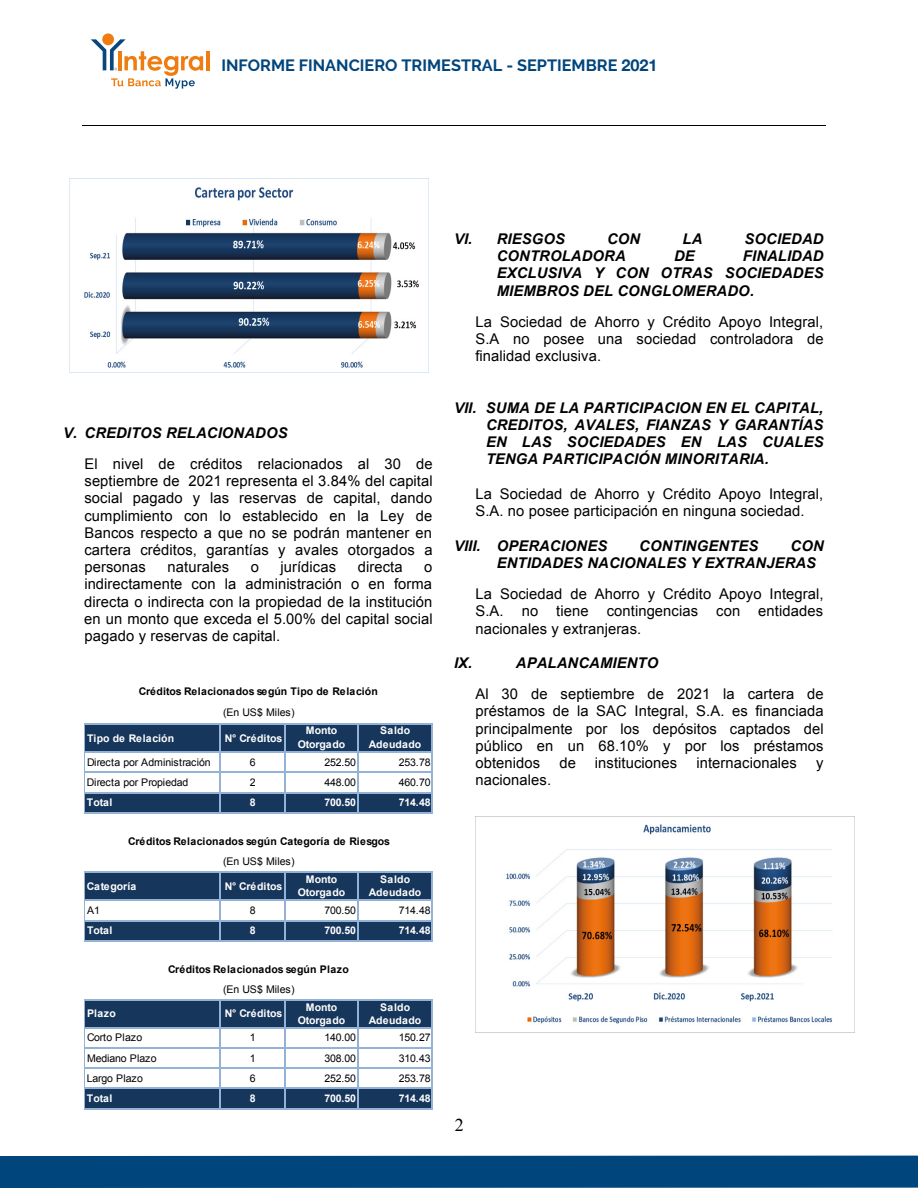
<style>
.page{position:relative;width:918px;height:1188px;background:#fff}
.page>*{position:absolute;margin:0;border:0;box-sizing:border-box;transform-origin:0 0}
.t1{font:18px "Times New Roman";color:#000100}
.t2{font:700 16.35px "Raleway";color:#00457c}
.t3{font:14.7px/17.2px "Arial";letter-spacing:.01em;color:#000100;text-align:justify}
.t4{font:italic 700 14.7px/17.2px "Arial";letter-spacing:.01em;color:#000100;text-align:justify}
.t5{font:700 10.5px/13.8px "Arial";color:#fff;text-align:center}
.t6{font:10.5px "Arial";letter-spacing:-.02em;color:#000}
.t7{font:700 10.5px "Arial";letter-spacing:.005em;color:#000}
.t8{font:10.5px "Arial";letter-spacing:.005em;color:#000}
.s1{font-family:"Helvetica Neue"}
</style>
<div class="page">
<hr style="left:82px;top:126px;width:744px;height:1px;background:#000100">
<div style="left:85px;top:724px;width:348px;height:29px;background:#16365c"></div>
<div style="left:85px;top:793px;width:348px;height:21px;background:#16365c"></div>
<div style="left:85px;top:872px;width:348px;height:29px;background:#16365c"></div>
<div style="left:85px;top:921px;width:348px;height:21px;background:#16365c"></div>
<div style="left:85px;top:1000px;width:348px;height:28px;background:#16365c"></div>
<div style="left:85px;top:1088px;width:348px;height:21px;background:#16365c"></div>
<hr style="left:85px;top:723px;width:1px;height:91px;background:#94b2d6">
<hr style="left:219px;top:725px;width:2px;height:89px;background:#94b2d6">
<hr style="left:284px;top:725px;width:2px;height:89px;background:#94b2d6">
<hr style="left:357px;top:725px;width:1px;height:89px;background:#94b2d6">
<hr style="left:431px;top:725px;width:2px;height:89px;background:#94b2d6">
<hr style="left:85px;top:871px;width:1px;height:71px;background:#94b2d6">
<hr style="left:219px;top:873px;width:2px;height:69px;background:#94b2d6">
<hr style="left:284px;top:873px;width:2px;height:69px;background:#94b2d6">
<hr style="left:357px;top:873px;width:1px;height:69px;background:#94b2d6">
<hr style="left:431px;top:873px;width:2px;height:69px;background:#94b2d6">
<hr style="left:85px;top:999px;width:1px;height:110px;background:#94b2d6">
<hr style="left:219px;top:1001px;width:2px;height:108px;background:#94b2d6">
<hr style="left:284px;top:1001px;width:2px;height:108px;background:#94b2d6">
<hr style="left:357px;top:1001px;width:1px;height:108px;background:#94b2d6">
<hr style="left:431px;top:1001px;width:2px;height:108px;background:#94b2d6">
<hr style="left:85px;top:723px;width:348px;height:2px;background:#94b2d6">
<hr style="left:85px;top:751px;width:348px;height:2px;background:#94b2d6">
<hr style="left:85px;top:772px;width:348px;height:1px;background:#94b2d6">
<hr style="left:85px;top:792px;width:348px;height:1px;background:#94b2d6">
<hr style="left:85px;top:812px;width:348px;height:2px;background:#94b2d6">
<hr style="left:85px;top:871px;width:348px;height:2px;background:#94b2d6">
<hr style="left:85px;top:900px;width:348px;height:1px;background:#94b2d6">
<hr style="left:85px;top:920px;width:348px;height:1px;background:#94b2d6">
<hr style="left:85px;top:940px;width:348px;height:2px;background:#94b2d6">
<hr style="left:85px;top:999px;width:348px;height:2px;background:#94b2d6">
<hr style="left:85px;top:1027px;width:348px;height:1px;background:#94b2d6">
<hr style="left:85px;top:1047px;width:348px;height:2px;background:#94b2d6">
<hr style="left:85px;top:1067px;width:348px;height:2px;background:#94b2d6">
<hr style="left:85px;top:1088px;width:348px;height:1px;background:#94b2d6">
<hr style="left:85px;top:1108px;width:348px;height:1px;background:#94b2d6">
<img style="left:84px;top:187px;width:335px;height:181px">
<img style="left:476px;top:817px;width:379px;height:216px">
<hr style="left:206px;top:51px;width:4px;height:19px;background:#ee7c10">
<div style="left:102px;top:33px;width:12px;height:12px;background:#ee7c10;border-radius:50%"></div>
<svg style="left:91px;top:39px;width:112px;height:50px"></svg>
<div style="left:0;top:1156px;width:918px;height:32px;background:#00457c"></div>
<p class="t2" style="left:221px;top:56px;width:438px">INFORME FINANCIERO TRIMESTRAL - SEPTIEMBRE <span class="s1">2021</span></p>
<p class="t4" style="left:63px;top:424px;width:226px">V. CREDITOS RELACIONADOS</p>
<p class="t3" style="left:84px;top:455px;width:350px">El nivel de créditos relacionados al 30 de septiembre de 2021 representa el 3.84% del capital social pagado y las reservas de capital, dando cumplimiento con lo establecido en la Ley de Bancos respecto a que no se podrán mantener en cartera créditos, garantías y avales otorgados a personas</p>
<p class="t3" style="left:168px;top:558px;width:63px">naturales</p>
<p class="t3" style="left:251px;top:558px;width:10px">o</p>
<p class="t3" style="left:281px;top:558px;width:57px">jurídicas</p>
<p class="t3" style="left:358px;top:558px;width:46px">directa</p>
<p class="t3" style="left:84px;top:558px;width:350px;text-indent:340px">o indirectamente con la administración o en forma directa o indirecta con la propiedad de la institución en un monto que exceda el 5.00% del capital social pagado y reservas de capital.</p>
<p class="t7" style="left:139px;top:684px;width:240px">Créditos Relacionados según Tipo de Relación</p>
<p class="t8" style="left:223px;top:706px;width:73px">(En US$ Miles)</p>
<p class="t5" style="left:87px;top:731px;width:89px">Tipo de Relación</p>
<p class="t5" style="left:225px;top:731px;width:59px">N° Créditos</p>
<p class="t5" style="left:298px;top:724px;width:49px">Monto<br>Otorgado</p>
<p class="t5" style="left:369px;top:724px;width:54px">Saldo<br>Adeudado</p>
<p class="t8" style="left:87px;top:755px;width:125px">Directa por Administración</p>
<p class="t6" style="left:250px;top:755px;width:7px">6</p>
<p class="t6" style="left:324px;top:755px;width:33px">252.50</p>
<p class="t6" style="left:399px;top:755px;width:33px">253.78</p>
<p class="t6" style="left:87px;top:776px;width:103px">Directa por Propiedad</p>
<p class="t6" style="left:250px;top:776px;width:7px">2</p>
<p class="t6" style="left:324px;top:776px;width:33px">448.00</p>
<p class="t6" style="left:399px;top:776px;width:33px">460.70</p>
<p class="t5" style="left:87px;top:796px;width:27px">Total</p>
<p class="t5" style="left:250px;top:796px;width:7px">8</p>
<p class="t5" style="left:324px;top:796px;width:33px">700.50</p>
<p class="t5" style="left:399px;top:796px;width:33px">714.48</p>
<p class="t7" style="left:128px;top:835px;width:263px">Créditos Relacionados según Categoría de Riesgos</p>
<p class="t8" style="left:223px;top:854px;width:73px">(En US$ Miles)</p>
<p class="t5" style="left:87px;top:880px;width:51px">Categoría</p>
<p class="t5" style="left:225px;top:880px;width:59px">N° Créditos</p>
<p class="t5" style="left:298px;top:872px;width:49px">Monto<br>Otorgado</p>
<p class="t5" style="left:369px;top:872px;width:54px">Saldo<br>Adeudado</p>
<p class="t6" style="left:87px;top:904px;width:15px">A1</p>
<p class="t6" style="left:250px;top:904px;width:7px">8</p>
<p class="t6" style="left:324px;top:904px;width:33px">700.50</p>
<p class="t6" style="left:399px;top:904px;width:33px">714.48</p>
<p class="t5" style="left:87px;top:924px;width:27px">Total</p>
<p class="t5" style="left:250px;top:924px;width:7px">8</p>
<p class="t5" style="left:324px;top:924px;width:33px">700.50</p>
<p class="t5" style="left:399px;top:924px;width:33px">714.48</p>
<p class="t7" style="left:168px;top:963px;width:182px">Créditos Relacionados según Plazo</p>
<p class="t8" style="left:223px;top:982px;width:73px">(En US$ Miles)</p>
<p class="t5" style="left:87px;top:1007px;width:31px">Plazo</p>
<p class="t5" style="left:225px;top:1007px;width:59px">N° Créditos</p>
<p class="t5" style="left:298px;top:1000px;width:49px">Monto<br>Otorgado</p>
<p class="t5" style="left:369px;top:1000px;width:54px">Saldo<br>Adeudado</p>
<p class="t6" style="left:87px;top:1031px;width:57px">Corto Plazo</p>
<p class="t6" style="left:250px;top:1031px;width:7px">1</p>
<p class="t6" style="left:324px;top:1031px;width:33px">140.00</p>
<p class="t6" style="left:399px;top:1031px;width:33px">150.27</p>
<p class="t6" style="left:87px;top:1051px;width:71px">Mediano Plazo</p>
<p class="t6" style="left:250px;top:1051px;width:7px">1</p>
<p class="t6" style="left:324px;top:1051px;width:33px">308.00</p>
<p class="t6" style="left:399px;top:1051px;width:33px">310.43</p>
<p class="t6" style="left:87px;top:1071px;width:57px">Largo Plazo</p>
<p class="t6" style="left:250px;top:1071px;width:7px">6</p>
<p class="t6" style="left:324px;top:1071px;width:33px">252.50</p>
<p class="t6" style="left:399px;top:1071px;width:33px">253.78</p>
<p class="t5" style="left:87px;top:1092px;width:27px">Total</p>
<p class="t5" style="left:250px;top:1092px;width:7px">8</p>
<p class="t5" style="left:324px;top:1092px;width:33px">700.50</p>
<p class="t5" style="left:399px;top:1092px;width:33px">714.48</p>
<p class="t4" style="left:454px;top:230px;width:112px">VI. RIESGOS</p>
<p class="t4" style="left:607px;top:230px;width:35px">CON</p>
<p class="t4" style="left:683px;top:230px;width:21px">LA</p>
<p class="t4" style="left:745px;top:230px;width:80px">SOCIEDAD</p>
<p class="t4" style="left:497px;top:248px;width:130px">CONTROLADORA</p>
<p class="t4" style="left:674px;top:248px;width:22px">DE</p>
<p class="t4" style="left:497px;top:248px;width:328px;text-indent:246px">FINALIDAD EXCLUSIVA Y CON OTRAS SOCIEDADES MIEMBROS DEL CONGLOMERADO.</p>
<p class="t3" style="left:475px;top:313px;width:350px">La Sociedad de Ahorro y Crédito Apoyo Integral, S.A no posee una sociedad controladora de finalidad exclusiva.</p>
<p class="t4" style="left:486px;top:399px;width:339px;text-indent:-32px">VII. SUMA DE LA PARTICIPACION EN EL CAPITAL, CREDITOS, AVALES, FIANZAS Y GARANTÍAS EN LAS SOCIEDADES EN LAS CUALES TENGA PARTICIPACIÓN MINORITARIA.</p>
<p class="t3" style="left:475px;top:485px;width:349px">La Sociedad de Ahorro y Crédito Apoyo Integral,<br>S.A. no posee participación en ninguna sociedad.</p>
<p class="t4" style="left:454px;top:537px;width:155px">VIII. OPERACIONES</p>
<p class="t4" style="left:639px;top:537px;width:120px">CONTINGENTES</p>
<p class="t4" style="left:497px;top:537px;width:328px;text-indent:294px">CON<br>ENTIDADES NACIONALES Y EXTRANJERAS</p>
<p class="t3" style="left:475px;top:585px;width:350px">La Sociedad de Ahorro y Crédito Apoyo Integral, S.A. no tiene contingencias con entidades nacionales y extranjeras.</p>
<p class="t4" style="left:454px;top:655px;width:20px">IX.</p>
<p class="t4" style="left:516px;top:655px;width:144px">APALANCAMIENTO</p>
<p class="t3" style="left:475px;top:685px;width:350px">Al 30 de septiembre de 2021 la cartera de préstamos de la SAC Integral, S.A. es financiada principalmente por los depósitos captados del público en un 68.10% y por los préstamos obtenidos</p>
<p class="t3" style="left:559px;top:754px;width:18px">de</p>
<p class="t3" style="left:595px;top:754px;width:84px">instituciones</p>
<p class="t3" style="left:696px;top:754px;width:102px">internacionales</p>
<p class="t3" style="left:816px;top:754px;width:9px">y</p>
<p class="t3" style="left:475px;top:772px;width:77px">nacionales.</p>
<p class="t1" style="left:455px;top:1113px;width:10px">2</p>
</div>
